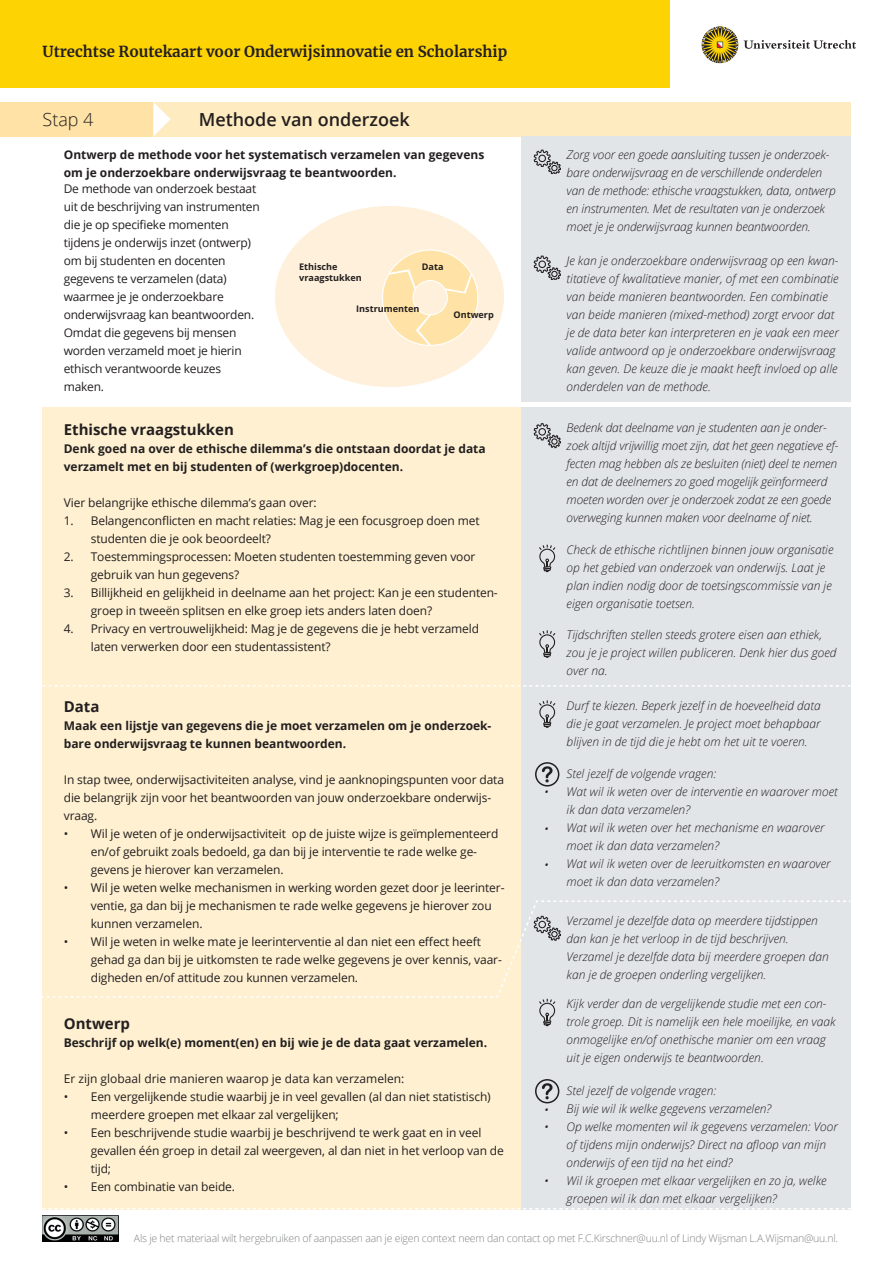
<style>
.page{position:relative;width:893px;height:1263px;background:#fff}
.page>*{position:absolute;margin:0;border:0;box-sizing:border-box;transform-origin:0 0}
.t1{font:600 18px "Open Sans";color:#231f20}
.t2{font:300 18px "Open Sans";color:#231f20}
.t3{font:700 15px "Merriweather";color:#231f20}
.t4{font:700 15px "Open Sans";color:#231f20}
.t5{font:italic 300 12px/18px "Open Sans";color:#231f20}
.t6{font:12px/18px "Open Sans";letter-spacing:-.01em;color:#231f20}
.t7{font:700 12px/18px "Open Sans";color:#231f20}
.t8{font:300 10.5px "Open Sans";letter-spacing:-.02em;color:#808285}
.t9{font:700 9.15px/10.9px "Open Sans";color:#231f20}
</style>
<div class="page">
<div style="left:0;top:0;width:671px;height:88px;background:#fed304"></div>
<img style="left:42px;top:1215px;width:77px;height:27px">
<div style="left:0;top:102px;width:153px;height:34px;background:#ffe2a5"></div>
<div style="left:153px;top:102px;width:697px;height:34px;background:#feebbf"></div>
<div style="left:43px;top:407px;width:478px;height:803px;background:#fef0d0"></div>
<div style="left:521px;top:137px;width:329px;height:265px;background:#e1e5e8"></div>
<div style="left:275px;top:206px;width:229px;height:181px;background:#fef0da;border-radius:50%"></div>
<svg style="left:382px;top:249px;width:97px;height:97px"></svg>
<div style="left:521px;top:407px;width:329px;height:803px;background:#e1e5e8"></div>
<svg style="left:153px;top:102px;width:18px;height:35px"></svg>
<svg style="left:43px;top:685px;width:807px;height:1px"></svg>
<svg style="left:534px;top:423px;width:27px;height:25px"></svg>
<svg style="left:534px;top:150px;width:27px;height:24px"></svg>
<svg style="left:539px;top:630px;width:16px;height:28px"></svg>
<svg style="left:539px;top:700px;width:16px;height:28px"></svg>
<svg style="left:542px;top:766px;width:10px;height:16px"></svg>
<div style="left:535px;top:762px;width:24px;height:24px;border:2px solid #231f20;border-radius:50%"></div>
<svg style="left:534px;top:256px;width:27px;height:24px"></svg>
<svg style="left:539px;top:545px;width:16px;height:27px"></svg>
<svg style="left:42px;top:900px;width:809px;height:98px"></svg>
<svg style="left:542px;top:1083px;width:10px;height:16px"></svg>
<div style="left:535px;top:1079px;width:24px;height:24px;border:2px solid #231f20;border-radius:50%"></div>
<svg style="left:43px;top:1208px;width:807px;height:1px"></svg>
<svg style="left:701px;top:26px;width:37px;height:37px"></svg>
<svg style="left:744px;top:40px;width:112px;height:9px"></svg>
<p class="t3" style="left:43px;top:41px;width:466px">Utrechtse Routekaart voor Onderwijsinnovatie en Scholarship</p>
<h1 class="t2" style="left:43px;top:107px;width:53px">Stap 4</h1>
<h1 class="t1" style="left:199px;top:107px;width:212px">Methode van onderzoek</h1>
<p class="t7" style="left:64px;top:145px;width:422px">Ontwerp de methode voor het systematisch verzamelen van gegevens om je onderzoekbare onderwijsvraag te beantwoorden.</p>
<p class="t5" style="left:567px;top:145px;width:271px">Zorg voor een goede aansluiting tussen je onderzoek&shy;bare onderwijsvraag en de verschillende onderdelen van de methode: ethische vraagstukken, data, ontwerp en instrumenten. Met de resultaten van je onderzoek moet je je onderwijsvraag kunnen beantwoorden.</p>
<p class="t6" style="left:64px;top:179px;width:197px">De methode van onderzoek bestaat uit de beschrijving van instrumenten die je op specifieke momenten tijdens je onderwijs inzet (ontwerp) om bij studenten en docenten gegevens te verzamelen (data) waarmee je je onderzoekbare onderwijsvraag kan beantwoorden.<br>Omdat die gegevens bij mensen worden verzameld moet je hierin ethisch verantwoorde keuzes maken.</p>
<p class="t5" style="left:567px;top:251px;width:274px">Je kan je onderzoekbare onderwijsvraag op een kwan&shy;titatieve of kwalitatieve manier, of met een combinatie van beide manieren beantwoorden. Een combinatie van beide manieren (mixed-method) zorgt ervoor dat je de data beter kan interpreteren en je vaak een meer valide antwoord op je onderzoekbare onderwijsvraag kan geven. De keuze die je maakt heeft invloed op alle onderdelen van de methode.</p>
<p class="t9" style="left:299px;top:261px;width:64px">Ethische vraagstukken</p>
<p class="t9" style="left:422px;top:261px;width:23px">Data</p>
<p class="t9" style="left:356px;top:303px;width:65px">Instrumenten</p>
<p class="t9" style="left:453px;top:309px;width:42px">Ontwerp</p>
<p class="t4" style="left:64px;top:419px;width:172px">Ethische vraagstukken</p>
<p class="t7" style="left:64px;top:439px;width:423px">Denk goed na over de ethische dilemma’s die ontstaan doordat je data verzamelt met en bij studenten of (werkgroep)docenten.</p>
<p class="t6" style="left:64px;top:493px;width:254px">Vier belangrijke ethische dilemma’s gaan over:</p>
<p class="t6" style="left:91px;top:511px;width:390px;text-indent:-27px">1. Belangenconflicten en macht relaties: Mag je een focusgroep doen met studenten die je ook beoordeelt?</p>
<p class="t6" style="left:91px;top:547px;width:386px;text-indent:-27px">2. Toestemmingsprocessen: Moeten studenten toestemming geven voor gebruik van hun gegevens?</p>
<p class="t6" style="left:91px;top:583px;width:409px;text-indent:-27px">3. Billijkheid en gelijkheid in deelname aan het project: Kan je een studenten&shy;groep in tweeën splitsen en elke groep iets anders laten doen?</p>
<p class="t6" style="left:91px;top:619px;width:390px;text-indent:-27px">4. Privacy en vertrouwelijkheid: Mag je de gegevens die je hebt verzameld laten verwerken door een studentassistent?</p>
<p class="t4" style="left:64px;top:696px;width:37px">Data</p>
<p class="t7" style="left:64px;top:716px;width:429px">Maak een lijstje van gegevens die je moet verzamelen om je onderzoek&shy;bare onderwijsvraag te kunnen beantwoorden.</p>
<p class="t6" style="left:64px;top:770px;width:442px">In stap twee, onderwijsactiviteiten analyse, vind je aanknopingspunten voor data die belangrijk zijn voor het beantwoorden van jouw onderzoekbare onderwijs&shy;vraag.</p>
<p class="t6" style="left:91px;top:824px;width:409px;text-indent:-27px">• Wil je weten of je onderwijsactiviteit op de juiste wijze is geïmplementeerd en/of gebruikt zoals bedoeld, ga dan bij je interventie te rade welke ge&shy;gevens je hierover kan verzamelen.</p>
<p class="t6" style="left:91px;top:878px;width:415px;text-indent:-27px">• Wil je weten welke mechanismen in werking worden gezet door je leerinter&shy;ventie, ga dan bij je mechanismen te rade welke gegevens je hierover zou kunnen verzamelen.</p>
<p class="t6" style="left:91px;top:932px;width:413px;text-indent:-27px">• Wil je weten in welke mate je leerinterventie al dan niet een effect heeft gehad ga dan bij je uitkomsten te rade welke gegevens je over kennis, vaar&shy;digheden en/of attitude zou kunnen verzamelen.</p>
<p class="t4" style="left:64px;top:1013px;width:68px">Ontwerp</p>
<p class="t7" style="left:64px;top:1033px;width:425px">Beschrijf op welk(e) moment(en) en bij wie je de data gaat verzamelen.</p>
<p class="t6" style="left:64px;top:1069px;width:342px">Er zijn globaal drie manieren waarop je data kan verzamelen:</p>
<p class="t6" style="left:91px;top:1087px;width:401px;text-indent:-27px">• Een vergelijkende studie waarbij je in veel gevallen (al dan niet statistisch) meerdere groepen met elkaar zal vergelijken;</p>
<p class="t6" style="left:91px;top:1123px;width:415px;text-indent:-27px">• Een beschrijvende studie waarbij je beschrijvend te werk gaat en in veel gevallen één groep in detail zal weergeven, al dan niet in het verloop van de tijd;</p>
<p class="t6" style="left:64px;top:1177px;width:173px">• Een combinatie van beide.</p>
<p class="t5" style="left:544px;top:782px;width:6px">•</p>
<p class="t5" style="left:544px;top:819px;width:6px">•</p>
<p class="t5" style="left:544px;top:855px;width:6px">•</p>
<p class="t5" style="left:544px;top:1101px;width:6px;line-height:17.1px">• •</p>
<p class="t5" style="left:544px;top:1171px;width:6px">•</p>
<p class="t5" style="left:567px;top:418px;width:273px">Bedenk dat deelname van je studenten aan je onder&shy;zoek altijd vrijwillig moet zijn, dat het geen negatieve ef&shy;fecten mag hebben als ze besluiten (niet) deel te nemen en dat de deelnemers zo goed mogelijk geïnformeerd moeten worden over je onderzoek zodat ze een goede overweging kunnen maken voor deelname of niet.</p>
<p class="t5" style="left:567px;top:540px;width:268px">Check de ethische richtlijnen binnen jouw organisatie op het gebied van onderzoek van onderwijs. Laat je plan indien nodig door de toetsingscommissie van je eigen organisatie toetsen.</p>
<p class="t5" style="left:567px;top:626px;width:271px">Tijdschriften stellen steeds grotere eisen aan ethiek, zou je je project willen publiceren. Denk hier dus goed over na.</p>
<p class="t5" style="left:567px;top:696px;width:256px;text-align:justify">Durf te kiezen. Beperk jezelf in de hoeveelheid data die je gaat verzamelen. Je project moet behapbaar blijven in de tijd die je hebt om het uit te voeren.</p>
<p class="t5" style="left:567px;top:764px;width:273px">Stel jezelf de volgende vragen:<br>Wat wil ik weten over de interventie en waarover moet ik dan data verzamelen?<br>Wat wil ik weten over het mechanisme en waarover moet ik dan data verzamelen?<br>Wat wil ik weten over de leeruitkomsten en waarover moet ik dan data verzamelen?</p>
<p class="t5" style="left:567px;top:911px;width:264px">Verzamel je dezelfde data op meerdere tijdstippen dan kan je het verloop in de tijd beschrijven.<br>Verzamel je dezelfde data bij meerdere groepen dan kan je de groepen onderling vergelijken.</p>
<p class="t5" style="left:567px;top:994px;width:270px">Kijk verder dan de vergelijkende studie met een con&shy;trole groep. Dit is namelijk een hele moeilijke, en vaak onmogelijke en/of onethische manier om een vraag uit je eigen onderwijs te beantwoorden.</p>
<p class="t5" style="left:567px;top:1081px;width:273px">Stel jezelf de volgende vragen:<br>Bij wie wil ik welke gegevens verzamelen?<br>Op welke momenten wil ik gegevens verzamelen: Voor of tijdens mijn onderwijs? Direct na afloop van mijn onderwijs of een tijd na het eind?<br>Wil ik groepen met elkaar vergelijken en zo ja, welke groepen wil ik dan met elkaar vergelijken?</p>
<p class="t8" style="left:134px;top:1231px;width:706px">Als je het materiaal wilt hergebruiken of aanpassen aan je eigen context neem dan contact op met F.C.Kirschner@uu.nl of Lindy Wijsman L.A.Wijsman@uu.nl.</p>
</div>
